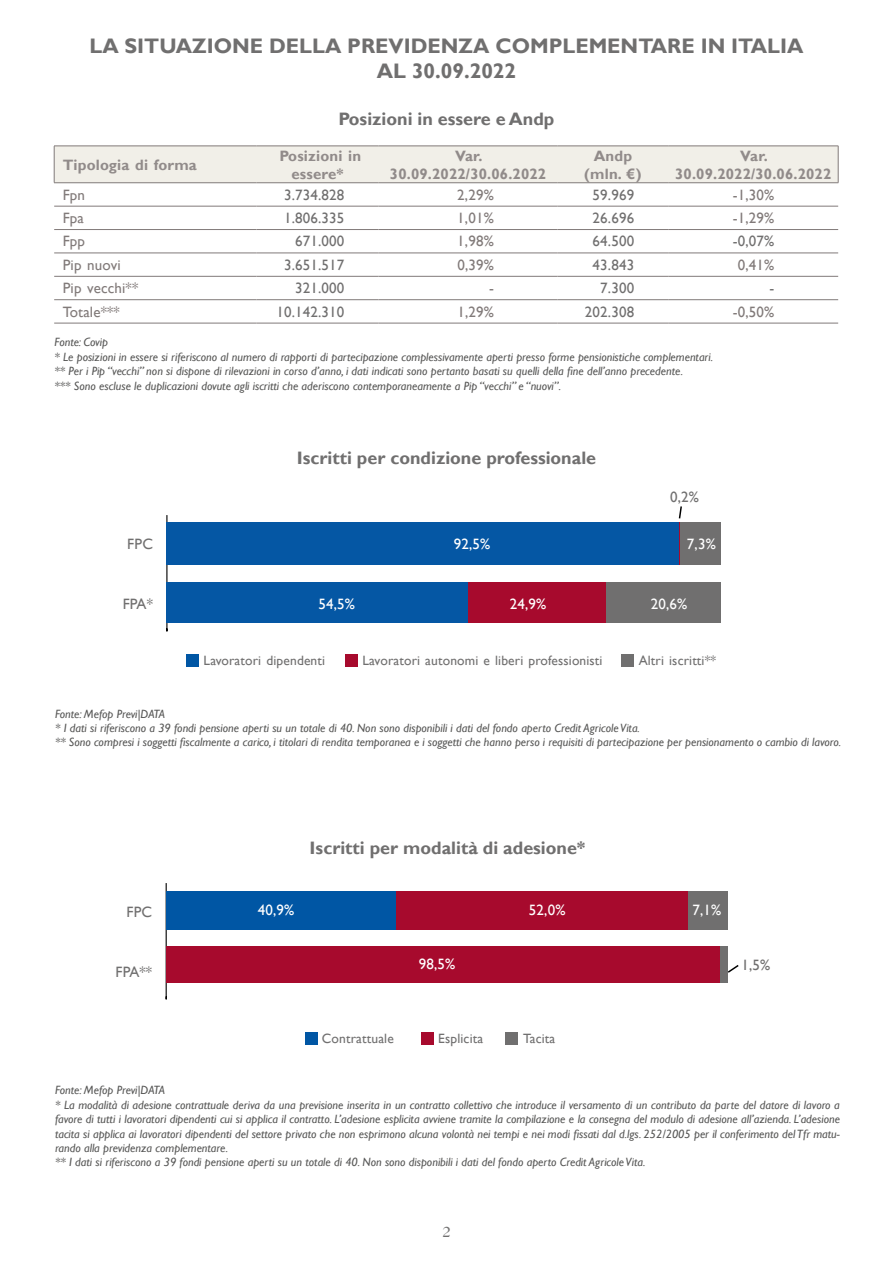
<style>
.page{position:relative;width:893px;height:1263px;background:#fff}
.page>*{position:absolute;margin:0;border:0;box-sizing:border-box;transform-origin:0 0}
.t1{font:700 21px/25.2px "Gill Sans";color:#706f6f;text-align:center}
.t2{font:700 18px "Gill Sans";color:#706f6f}
.t3{font:15px "Gill Sans";letter-spacing:.01em;color:#706f6f}
.t4{font:700 15px/18px "Gill Sans";letter-spacing:.01em;color:#918b8a;text-align:center}
.t5{font:15px "Gill Sans";letter-spacing:.01em;color:#817a79}
.t6{font:15px "Gill Sans";letter-spacing:.01em;color:#fff}
.t7{font:15px "Caslon 224 Std";color:#706f6f}
.t8{font:13.5px "Gill Sans";letter-spacing:.01em;color:#706f6f}
.t9{font:italic 12px/14.4px "Gill Sans";color:#575756}
</style>
<div class="page">
<hr style="left:166px;top:515px;width:1px;height:116px;background:#000">
<div style="left:680px;top:522px;width:40px;height:43px;background:#706f6f"></div>
<div style="left:606px;top:582px;width:114px;height:40px;background:#706f6f"></div>
<hr style="left:679px;top:522px;width:1px;height:43px;background:#a70a2d">
<div style="left:468px;top:582px;width:138px;height:40px;background:#a70a2d"></div>
<div style="left:166px;top:522px;width:513px;height:43px;background:#0557a4"></div>
<div style="left:166px;top:582px;width:302px;height:40px;background:#0557a4"></div>
<div style="left:55px;top:147px;width:783px;height:35px;background:#f1efe8"></div>
<hr style="left:54px;top:146px;width:202px;height:1px;background:#817a79">
<hr style="left:54px;top:146px;width:1px;height:37px;background:#817a79">
<hr style="left:256px;top:146px;width:122px;height:1px;background:#817a79">
<hr style="left:378px;top:146px;width:180px;height:1px;background:#817a79">
<hr style="left:558px;top:146px;width:110px;height:1px;background:#817a79">
<hr style="left:668px;top:146px;width:170px;height:1px;background:#817a79">
<hr style="left:838px;top:146px;width:1px;height:37px;background:#817a79">
<hr style="left:54px;top:182px;width:202px;height:1px;background:#817a79">
<hr style="left:256px;top:182px;width:122px;height:1px;background:#817a79">
<hr style="left:378px;top:182px;width:180px;height:1px;background:#817a79">
<hr style="left:558px;top:182px;width:110px;height:1px;background:#817a79">
<hr style="left:668px;top:182px;width:170px;height:1px;background:#817a79">
<hr style="left:54px;top:206px;width:202px;height:1px;background:#817a79">
<hr style="left:54px;top:229px;width:202px;height:1px;background:#817a79">
<hr style="left:54px;top:253px;width:202px;height:1px;background:#817a79">
<hr style="left:54px;top:276px;width:202px;height:1px;background:#817a79">
<hr style="left:54px;top:299px;width:202px;height:1px;background:#817a79">
<hr style="left:54px;top:323px;width:202px;height:1px;background:#817a79">
<hr style="left:256px;top:206px;width:122px;height:1px;background:#817a79">
<hr style="left:378px;top:206px;width:180px;height:1px;background:#817a79">
<hr style="left:558px;top:206px;width:110px;height:1px;background:#817a79">
<hr style="left:668px;top:206px;width:170px;height:1px;background:#817a79">
<hr style="left:256px;top:229px;width:122px;height:1px;background:#817a79">
<hr style="left:378px;top:229px;width:180px;height:1px;background:#817a79">
<hr style="left:558px;top:229px;width:110px;height:1px;background:#817a79">
<hr style="left:668px;top:229px;width:170px;height:1px;background:#817a79">
<hr style="left:256px;top:253px;width:122px;height:1px;background:#817a79">
<hr style="left:378px;top:253px;width:180px;height:1px;background:#817a79">
<hr style="left:558px;top:253px;width:110px;height:1px;background:#817a79">
<hr style="left:668px;top:253px;width:170px;height:1px;background:#817a79">
<hr style="left:256px;top:276px;width:122px;height:1px;background:#817a79">
<hr style="left:378px;top:276px;width:180px;height:1px;background:#817a79">
<hr style="left:558px;top:276px;width:110px;height:1px;background:#817a79">
<hr style="left:668px;top:276px;width:170px;height:1px;background:#817a79">
<hr style="left:256px;top:299px;width:122px;height:1px;background:#817a79">
<hr style="left:378px;top:299px;width:180px;height:1px;background:#817a79">
<hr style="left:558px;top:299px;width:110px;height:1px;background:#817a79">
<hr style="left:668px;top:299px;width:170px;height:1px;background:#817a79">
<hr style="left:256px;top:323px;width:122px;height:1px;background:#817a79">
<hr style="left:378px;top:323px;width:180px;height:1px;background:#817a79">
<hr style="left:558px;top:323px;width:110px;height:1px;background:#817a79">
<hr style="left:668px;top:323px;width:170px;height:1px;background:#817a79">
<div style="left:187px;top:654px;width:12px;height:13px;background:#0056a4"></div>
<div style="left:345px;top:654px;width:12px;height:13px;background:#a70a2d"></div>
<div style="left:621px;top:654px;width:13px;height:13px;background:#706f6f"></div>
<div style="left:305px;top:1032px;width:12px;height:13px;background:#0056a4"></div>
<div style="left:421px;top:1032px;width:12px;height:13px;background:#a70a2d"></div>
<hr style="left:166px;top:883px;width:1px;height:116px;background:#000">
<div style="left:506px;top:1032px;width:12px;height:13px;background:#706f6f"></div>
<svg style="left:678px;top:506px;width:4px;height:13px"></svg>
<div style="left:688px;top:891px;width:40px;height:38px;background:#706f6f"></div>
<div style="left:396px;top:891px;width:292px;height:38px;background:#a70a2d"></div>
<div style="left:719px;top:946px;width:9px;height:36px;background:#706f6f"></div>
<div style="left:166px;top:891px;width:230px;height:38px;background:#0056a4"></div>
<div style="left:166px;top:946px;width:553px;height:36px;background:#a70a2d"></div>
<svg style="left:728px;top:965px;width:11px;height:8px"></svg>
<h1 class="t1" style="left:89px;top:34px;width:716px">LA SITUAZIONE DELLA PREVIDENZA COMPLEMENTARE IN ITALIA<br>AL 30.09.2022</h1>
<h2 class="t2" style="left:338px;top:108px;width:217px">Posizioni in essere e Andp</h2>
<p class="t4" style="left:63px;top:156px;width:136px">Tipologia di forma</p>
<p class="t4" style="left:279px;top:147px;width:83px">Posizioni in essere*</p>
<p class="t4" style="left:390px;top:147px;width:158px">Var.<br>30.09.2022/30.06.2022</p>
<p class="t4" style="left:584px;top:147px;width:59px">Andp (mln. €)</p>
<p class="t4" style="left:675px;top:147px;width:158px">Var.<br>30.09.2022/30.06.2022</p>
<p class="t5" style="left:63px;top:186px;width:24px">Fpn</p>
<p class="t3" style="left:284px;top:186px;width:62px">3.734.828</p>
<p class="t5" style="left:457px;top:186px;width:38px">2,29%</p>
<p class="t3" style="left:593px;top:186px;width:43px">59.969</p>
<p class="t5" style="left:733px;top:186px;width:43px">-1,30%</p>
<p class="t5" style="left:63px;top:209px;width:23px">Fpa</p>
<p class="t3" style="left:284px;top:209px;width:62px">1.806.335</p>
<p class="t5" style="left:457px;top:209px;width:38px">1,01%</p>
<p class="t3" style="left:593px;top:209px;width:43px">26.696</p>
<p class="t5" style="left:733px;top:209px;width:43px">-1,29%</p>
<p class="t5" style="left:63px;top:233px;width:24px">Fpp</p>
<p class="t3" style="left:295px;top:233px;width:51px">671.000</p>
<p class="t5" style="left:457px;top:233px;width:38px">1,98%</p>
<p class="t3" style="left:593px;top:233px;width:43px">64.500</p>
<p class="t3" style="left:733px;top:233px;width:43px">-0,07%</p>
<p class="t5" style="left:63px;top:256px;width:60px">Pip nuovi</p>
<p class="t3" style="left:284px;top:256px;width:62px">3.651.517</p>
<p class="t5" style="left:457px;top:256px;width:38px">0,39%</p>
<p class="t3" style="left:593px;top:256px;width:43px">43.843</p>
<p class="t5" style="left:738px;top:256px;width:38px">0,41%</p>
<p class="t5" style="left:63px;top:279px;width:77px">Pip vecchi**</p>
<p class="t3" style="left:295px;top:279px;width:51px">321.000</p>
<p class="t5" style="left:489px;top:279px;width:6px">-</p>
<p class="t3" style="left:600px;top:279px;width:35px">7.300</p>
<p class="t3" style="left:770px;top:279px;width:6px">-</p>
<p class="t5" style="left:63px;top:303px;width:59px">Totale***</p>
<p class="t3" style="left:276px;top:303px;width:70px">10.142.310</p>
<p class="t5" style="left:457px;top:303px;width:38px">1,29%</p>
<p class="t3" style="left:585px;top:303px;width:51px">202.308</p>
<p class="t5" style="left:733px;top:303px;width:43px">-0,50%</p>
<p class="t9" style="left:55px;top:335px;width:660px">Fonte: Covip<br>* Le posizioni in essere si riferiscono al numero di rapporti di partecipazione complessivamente aperti presso forme pensionistiche complementari. ** Per i Pip “vecchi” non si dispone di rilevazioni in corso d’anno, i dati indicati sono pertanto basati su quelli della fine dell’anno precedente.<br>*** Sono escluse le duplicazioni dovute agli iscritti che aderiscono contemporaneamente a Pip “vecchi” e “nuovi”.</p>
<p class="t3" style="left:127px;top:535px;width:27px">FPC</p>
<p class="t3" style="left:123px;top:595px;width:32px">FPA*</p>
<h2 class="t2" style="left:297px;top:447px;width:301px">Iscritti per condizione professionale</h2>
<p class="t6" style="left:454px;top:535px;width:38px">92,5%</p>
<p class="t3" style="left:670px;top:488px;width:30px">0,2%</p>
<p class="t6" style="left:687px;top:535px;width:30px">7,3%</p>
<p class="t6" style="left:318px;top:595px;width:38px">54,5%</p>
<p class="t6" style="left:510px;top:595px;width:38px">24,9%</p>
<p class="t6" style="left:651px;top:595px;width:38px">20,6%</p>
<p class="t8" style="left:204px;top:652px;width:123px">Lavoratori dipendenti</p>
<p class="t8" style="left:362px;top:652px;width:242px">Lavoratori autonomi e liberi professionisti</p>
<p class="t8" style="left:639px;top:652px;width:79px">Altri iscritti**</p>
<p class="t9" style="left:55px;top:706px;width:788px">Fonte: Mefop Previ|DATA<br>* I dati si riferiscono a 39 fondi pensione aperti su un totale di 40. Non sono disponibili i dati del fondo aperto Credit Agricole Vita.<br>** Sono compresi i soggetti fiscalmente a carico, i titolari di rendita temporanea e i soggetti che hanno perso i requisiti di partecipazione per pensionamento o cambio di lavoro.</p>
<p class="t3" style="left:127px;top:903px;width:27px">FPC</p>
<p class="t3" style="left:116px;top:963px;width:38px">FPA**</p>
<h2 class="t2" style="left:310px;top:837px;width:277px">Iscritti per modalità di adesione*</h2>
<p class="t6" style="left:258px;top:901px;width:38px">40,9%</p>
<p class="t6" style="left:529px;top:901px;width:38px">52,0%</p>
<p class="t8" style="left:322px;top:1031px;width:73px">Contrattuale</p>
<p class="t6" style="left:419px;top:955px;width:38px">98,5%</p>
<p class="t8" style="left:438px;top:1031px;width:46px">Esplicita</p>
<p class="t8" style="left:523px;top:1031px;width:34px">Tacita</p>
<p class="t6" style="left:692px;top:901px;width:30px">7,1%</p>
<p class="t3" style="left:741px;top:956px;width:30px">1,5%</p>
<p class="t9" style="left:55px;top:1083px;width:786px">Fonte: Mefop Previ|DATA<br>* La modalità di adesione contrattuale deriva da una previsione inserita in un contratto collettivo che introduce il versamento di un contributo da parte del datore di lavoro a favore di tutti i lavoratori dipendenti cui si applica il contratto. L’adesione esplicita avviene tramite la compilazione e la consegna del modulo di adesione all’azienda. L’adesione tacita si applica ai lavoratori dipendenti del settore privato che non esprimono alcuna volontà nei tempi e nei modi fissati dal d.lgs. 252/2005 per il conferimento del Tfr matu&shy;rando alla previdenza complementare.<br>** I dati si riferiscono a 39 fondi pensione aperti su un totale di 40. Non sono disponibili i dati del fondo aperto Credit Agricole Vita.</p>
<p class="t7" style="left:442px;top:1224px;width:10px">2</p>
</div>
